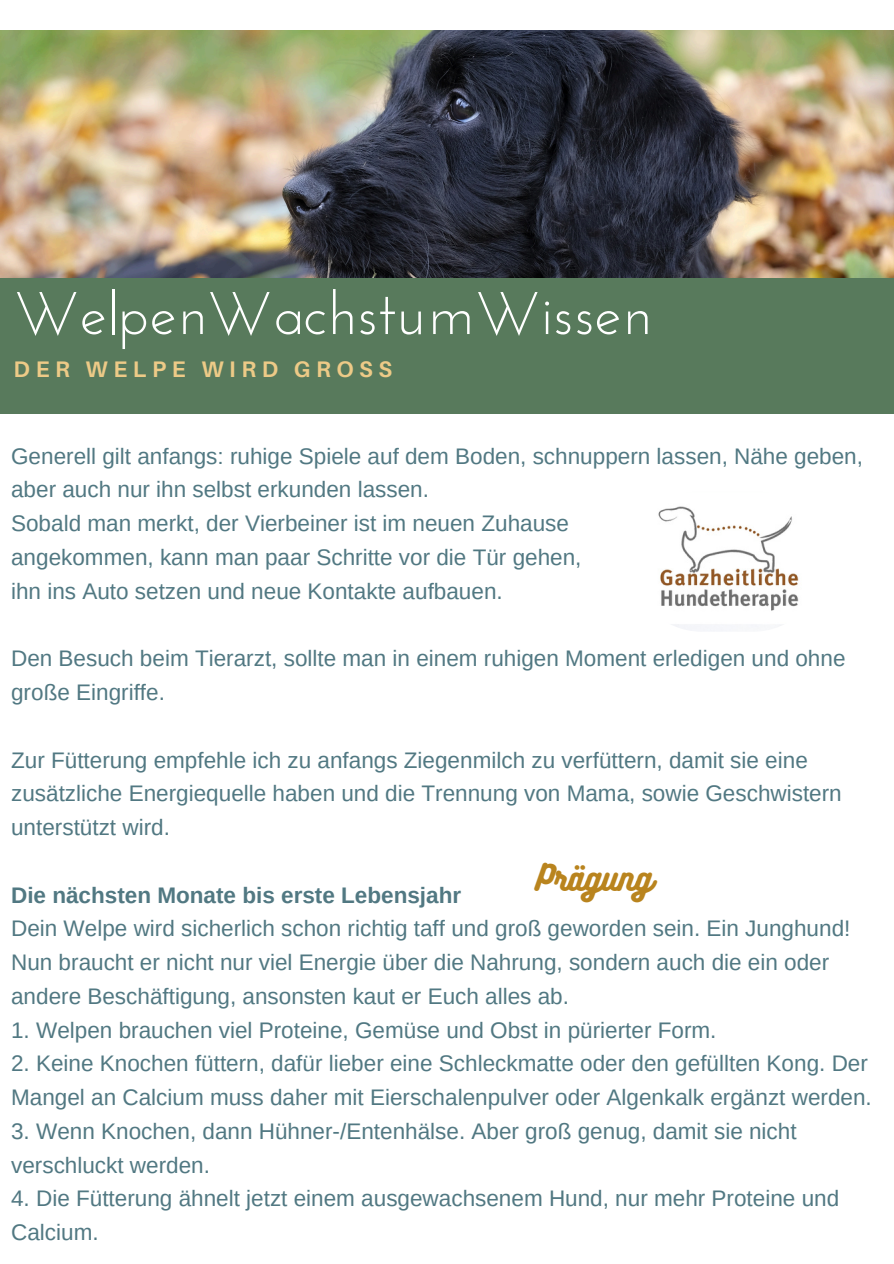
<style>
.page{position:relative;width:894px;height:1264px;background:#fff}
.page>*{position:absolute;margin:0;border:0;box-sizing:border-box;transform-origin:0 0}
.t1{font:60px "Josefin Sans";color:#fff}
.t2{font:31.5px "Bukhari Script";color:#b9841e}
.t3{font:22.5px/33.8px "Arimo";color:#517882}
.t4{font:700 22.5px "Aileron";letter-spacing:.25em;color:#edca87}
.s1{font-weight:700}
</style>
<div class="page">
<div style="left:0;top:273px;width:893px;height:141px;background:#587a5c"></div>
<img style="left:0;top:30px;width:893px;height:248px">
<img style="left:631px;top:491px;width:191px;height:140px;border-radius:70px">
<h1 class="t1" style="left:14px;top:289px;width:639px">WelpenWachstumWissen</h1>
<p class="t4" style="left:14px;top:355px;width:380px">DER WELPE WIRD GROSS</p>
<h4 class="t3" style="left:11px;top:439px;width:853px">Generell gilt anfangs: ruhige Spiele auf dem Boden, schnuppern lassen, Nähe geben, aber auch nur ihn selbst erkunden lassen.<br>Sobald man merkt, der Vierbeiner ist im neuen Zuhause<br>angekommen, kann man paar Schritte vor die Tür gehen,<br>ihn ins Auto setzen und neue Kontakte aufbauen.</h4>
<h4 class="t3" style="left:11px;top:641px;width:835px">Den Besuch beim Tierarzt, sollte man in einem ruhigen Moment erledigen und ohne große Eingriffe.</h4>
<h4 class="t3" style="left:11px;top:742px;width:832px">Zur Fütterung empfehle ich zu anfangs Ziegenmilch zu verfüttern, damit sie eine zusätzliche Energiequelle haben und die Trennung von Mama, sowie Geschwistern unterstützt wird.</h4>
<h2 class="t2" style="left:535px;top:857px;width:118px">Prägung</h2>
<h5 class="t3" style="left:11px;top:877px;width:840px"><span class="s1">Die nächsten Monate bis erste Lebensjahr<br></span>Dein Welpe wird sicherlich schon richtig taff und groß geworden sein. Ein Junghund!<br>Nun braucht er nicht nur viel Energie über die Nahrung, sondern auch die ein oder andere Beschäftigung, ansonsten kaut er Euch alles ab.</h5>
<h5 class="t3" style="left:11px;top:1012px;width:706px">1. Welpen brauchen viel Proteine, Gemüse und Obst in pürierter Form.</h5>
<h5 class="t3" style="left:11px;top:1046px;width:861px">2. Keine Knochen füttern, dafür lieber eine Schleckmatte oder den gefüllten Kong. Der<br>Mangel an Calcium muss daher mit Eierschalenpulver oder Algenkalk ergänzt werden.</h5>
<h5 class="t3" style="left:11px;top:1114px;width:786px">3. Wenn Knochen, dann Hühner-/Entenhälse. Aber groß genug, damit sie nicht verschluckt werden.</h5>
<h5 class="t3" style="left:11px;top:1181px;width:829px">4. Die Fütterung ähnelt jetzt einem ausgewachsenem Hund, nur mehr Proteine und<br>Calcium.</h5>
</div>
